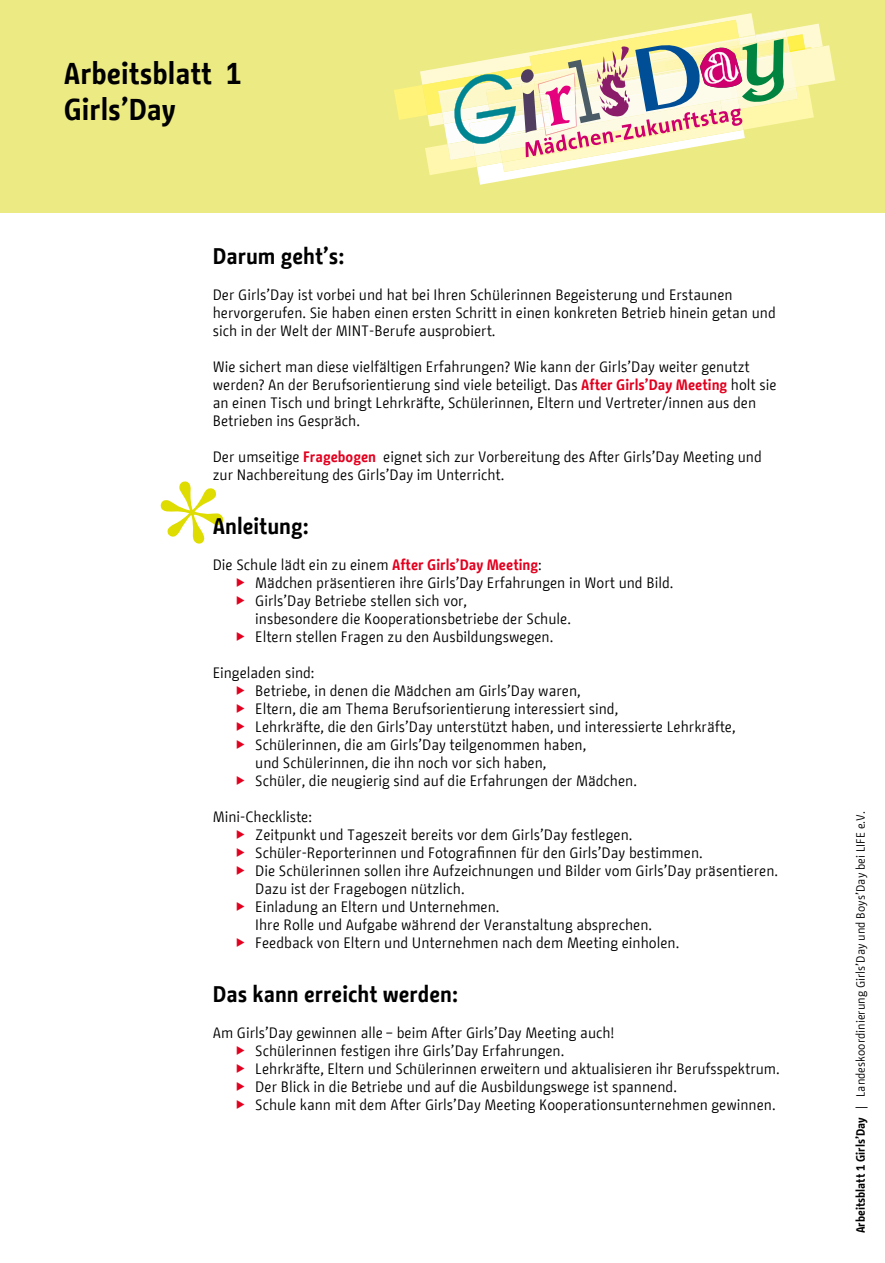
<style>
.page{position:relative;width:885px;height:1263px;background:#fff}
.page>*{position:absolute;margin:0;border:0;box-sizing:border-box;transform-origin:0 0}
.Headline_Arbeitsblat{font:700 30px "BMF Change";color:#000}
.Subhead_Arbeitsblatt{font:700 22.5px "BMF Change";color:#000}
.Fließtext{font:15px/18px "BMF Change";color:#000}
.Fließtext-2{font:12px "BMF Change";color:#000}
.s1{font-weight:700;color:#e3001f}
.s2{color:#e3001f}
.s3{font-weight:700}
</style>
<div class="page">
<div style="left:0;top:0;width:884px;height:213px;background:#ecea82"></div>
<svg style="left:394px;top:13px;width:441px;height:172px"></svg>
<svg style="left:160px;top:481px;width:63px;height:63px"></svg>
<h1 class="Headline_Arbeitsblat" style="left:64px;top:52px;width:179px">Arbeitsblatt 1</h1>
<h1 class="Headline_Arbeitsblat" style="left:64px;top:88px;width:114px">Girls’Day</h1>
<h2 class="Subhead_Arbeitsblatt" style="left:213px;top:240px;width:133px">Darum geht’s:</h2>
<p class="Fließtext" style="left:213px;top:286px;width:564px">Der Girls’Day ist vorbei und hat bei Ihren Schülerinnen Begeisterung und Erstaunen hervorgerufen. Sie haben einen ersten Schritt in einen konkreten Betrieb hinein getan und sich in der Welt der MINT-Berufe ausprobiert.</p>
<p class="Fließtext" style="left:213px;top:358px;width:565px">Wie sichert man diese vielfältigen Erfahrungen? Wie kann der Girls’Day weiter genutzt werden? An der Berufsorientierung sind viele beteiligt. Das <span class="s1">After Girls’Day Meeting</span> holt sie an einen Tisch und bringt Lehrkräfte, Schülerinnen, Eltern und Vertreter/innen aus den Betrieben ins Gespräch.</p>
<p class="Fließtext" style="left:213px;top:448px;width:550px">Der umseitige <span class="s1">Fragebogen</span> eignet sich zur Vorbereitung des After Girls’Day Meeting und zur Nachbereitung des Girls’Day im Unterricht.</p>
<h2 class="Subhead_Arbeitsblatt" style="left:213px;top:510px;width:97px">Anleitung:</h2>
<p class="Fließtext" style="left:213px;top:556px;width:330px">Die Schule lädt ein zu einem <span class="s1">After Girls’Day Meeting</span>:</p>
<p class="Fließtext" style="left:234px;top:574px;width:441px"><span class="s2">◆</span> Mädchen präsentieren ihre Girls’Day Erfahrungen in Wort und Bild.</p>
<p class="Fließtext" style="left:234px;top:592px;width:235px"><span class="s2">◆</span> Girls’Day Betriebe stellen sich vor,</p>
<p class="Fließtext" style="left:255px;top:610px;width:317px">insbesondere die Kooperationsbetriebe der Schule.</p>
<p class="Fließtext" style="left:234px;top:628px;width:321px"><span class="s2">◆</span> Eltern stellen Fragen zu den Ausbildungswegen.</p>
<p class="Fließtext" style="left:213px;top:664px;width:103px">Eingeladen sind:</p>
<p class="Fließtext" style="left:234px;top:682px;width:348px"><span class="s2">◆</span> Betriebe, in denen die Mädchen am Girls’Day waren,</p>
<p class="Fließtext" style="left:234px;top:700px;width:386px"><span class="s2">◆</span> Eltern, die am Thema Berufsorientierung interessiert sind,</p>
<p class="Fließtext" style="left:234px;top:718px;width:503px"><span class="s2">◆</span> Lehrkräfte, die den Girls’Day unterstützt haben, und interessierte Lehrkräfte,</p>
<p class="Fließtext" style="left:255px;top:736px;width:332px;text-indent:-21px"><span class="s2">◆</span> Schülerinnen, die am Girls’Day teilgenommen haben, und Schülerinnen, die ihn noch vor sich haben,</p>
<p class="Fließtext" style="left:234px;top:772px;width:404px"><span class="s2">◆</span> Schüler, die neugierig sind auf die Erfahrungen der Mädchen.</p>
<p class="Fließtext" style="left:213px;top:808px;width:101px">Mini-Checkliste:</p>
<p class="Fließtext" style="left:234px;top:826px;width:400px"><span class="s2">◆</span> Zeitpunkt und Tageszeit bereits vor dem Girls’Day festlegen.</p>
<p class="Fließtext" style="left:234px;top:844px;width:470px"><span class="s2">◆</span> Schüler-Reporterinnen und Fotografinnen für den Girls’Day bestimmen.</p>
<p class="Fließtext" style="left:255px;top:862px;width:524px;text-indent:-21px"><span class="s2">◆</span> Die Schülerinnen sollen ihre Aufzeichnungen und Bilder vom Girls’Day präsentieren.<br>Dazu ist der Fragebogen nützlich.</p>
<p class="Fließtext" style="left:234px;top:898px;width:267px"><span class="s2">◆</span> Einladung an Eltern und Unternehmen.</p>
<p class="Fließtext" style="left:255px;top:916px;width:398px">Ihre Rolle und Aufgabe während der Veranstaltung absprechen.</p>
<p class="Fließtext" style="left:234px;top:934px;width:447px"><span class="s2">◆</span> Feedback von Eltern und Unternehmen nach dem Meeting einholen.</p>
<h2 class="Subhead_Arbeitsblatt" style="left:213px;top:978px;width:247px">Das kann erreicht werden:</h2>
<p class="Fließtext" style="left:213px;top:1024px;width:403px">Am Girls’Day gewinnen alle – beim After Girls’Day Meeting auch!</p>
<p class="Fließtext" style="left:234px;top:1042px;width:332px"><span class="s2">◆</span> Schülerinnen festigen ihre Girls’Day Erfahrungen.</p>
<p class="Fließtext" style="left:234px;top:1060px;width:547px"><span class="s2">◆</span> Lehrkräfte, Eltern und Schülerinnen erweitern und aktualisieren ihr Berufsspektrum.</p>
<p class="Fließtext" style="left:234px;top:1078px;width:444px"><span class="s2">◆</span> Der Blick in die Betriebe und auf die Ausbildungswege ist spannend.</p>
<p class="Fließtext" style="left:234px;top:1096px;width:543px"><span class="s2">◆</span> Schule kann mit dem After Girls’Day Meeting Kooperationsunternehmen gewinnen.</p>
<p class="Fließtext-2" style="left:851px;top:1233px;width:423px;rotate:-90deg"><span class="s3">Arbeitsblatt 1 Girls’Day</span> | Landeskoordinierung Girls’Day und Boys’Day bei LIFE e.V.</p>
</div>
